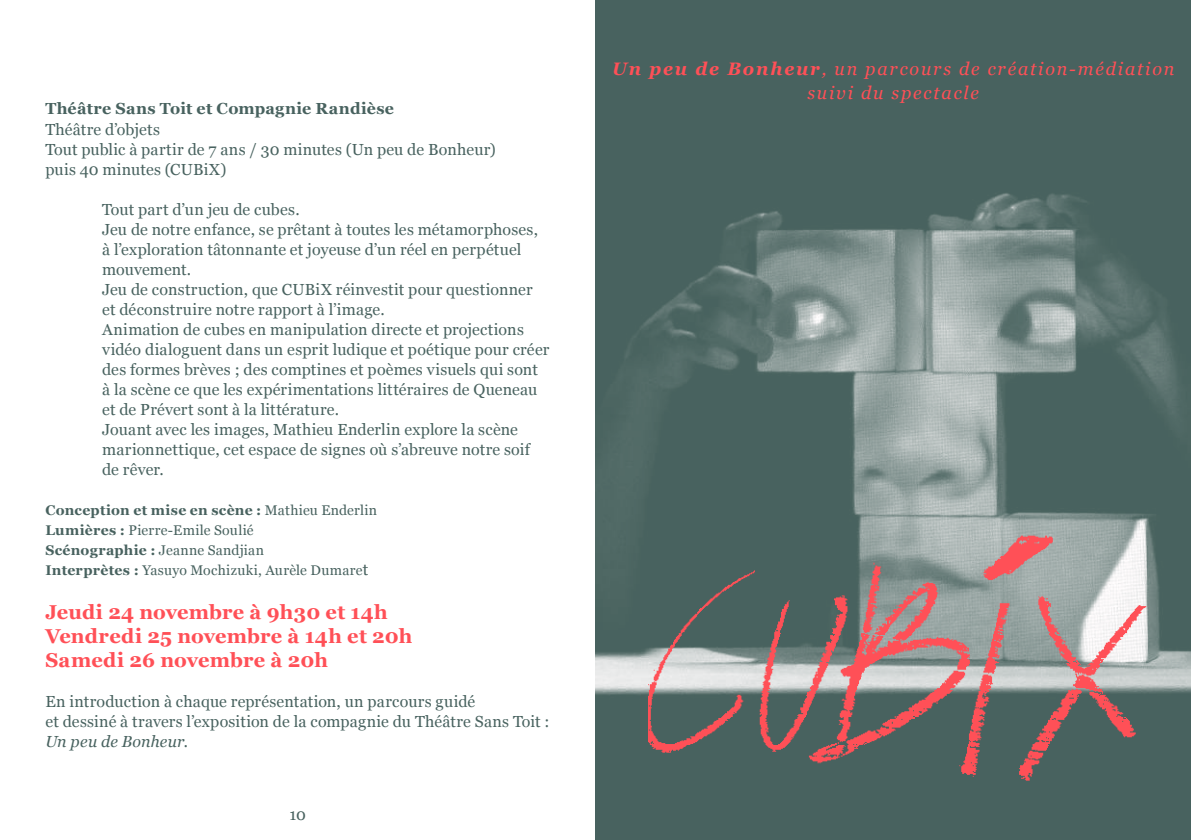
<style>
.page{position:relative;width:1191px;height:840px;background:#fff}
.page>*{position:absolute;margin:0;border:0;box-sizing:border-box;transform-origin:0 0}
.t1{font:700 20px/24px "Georgia";letter-spacing:.01em;color:#ff5057}
.t2{font:italic 18px/24px "Georgia";letter-spacing:.1em;color:#ff5057;text-align:center}
.t3{font:16px/20px "Georgia";letter-spacing:.01em;color:#48625f}
.t4{font:700 16px "Georgia";letter-spacing:.015em;color:#48625f}
.t5{font:italic 16px "Georgia";letter-spacing:.01em;color:#48625f}
.t6{font:14px/20px "Georgia";letter-spacing:.02em;color:#48625f}
.s1{font-weight:700}
.s2{font-size:16px}
</style>
<div class="page">
<img style="left:595px;top:0;width:596px;height:839px">
<img style="left:649px;top:527px;width:505px;height:270px">
<p class="t4" style="left:45px;top:97px;width:350px">Théâtre Sans Toit et Compagnie Randièse</p>
<p class="t3" style="left:45px;top:118px;width:452px">Théâtre d’objets<br>Tout public à partir de 7 ans / 30 minutes (Un peu de Bonheur) puis 40 minutes (CUBiX)</p>
<p class="t3" style="left:102px;top:198px;width:449px">Tout part d’un jeu de cubes.<br>Jeu de notre enfance, se prêtant à toutes les métamorphoses, à l’exploration tâtonnante et joyeuse d’un réel en perpétuel mouvement.<br>Jeu de construction, que CUBiX réinvestit pour questionner et déconstruire notre rapport à l’image.<br>Animation de cubes en manipulation directe et projections vidéo dialoguent dans un esprit ludique et poétique pour créer des formes brèves ; des comptines et poèmes visuels qui sont à la scène ce que les expérimentations littéraires de Queneau et de Prévert sont à la littérature.<br>Jouant avec les images, Mathieu Enderlin explore la scène marionnettique, cet espace de signes où s’abreuve notre soif de rêver.</p>
<p class="t6" style="left:45px;top:499px;width:333px"><span class="s1">Conception et mise en scène :</span> Mathieu Enderlin <span class="s1">Lumières :</span> Pierre-Emile Soulié<br><span class="s1">Scénographie :</span> Jeanne Sandjian<br><span class="s1">Interprètes :</span> Yasuyo Mochizuki, Aurèle Dumare<span class="s2">t</span></p>
<p class="t1" style="left:45px;top:598px;width:368px">Jeudi 24 novembre à 9h30 et 14h<br>Vendredi 25 novembre à 14h et 20h<br>Samedi 26 novembre à 20h</p>
<p class="t3" style="left:45px;top:690px;width:506px">En introduction à chaque représentation, un parcours guidé<br>et dessiné à travers l’exposition de la compagnie du Théâtre Sans Toit :</p>
<p class="t5" style="left:45px;top:729px;width:144px">Un peu de Bonheur.</p>
<p class="t3" style="left:289px;top:803px;width:18px">10</p>
<p class="t2" style="left:612px;top:56px;width:564px"><span class="s1">Un peu de Bonheur</span>, un parcours de création-médiation suivi du spectacle</p>
</div>
